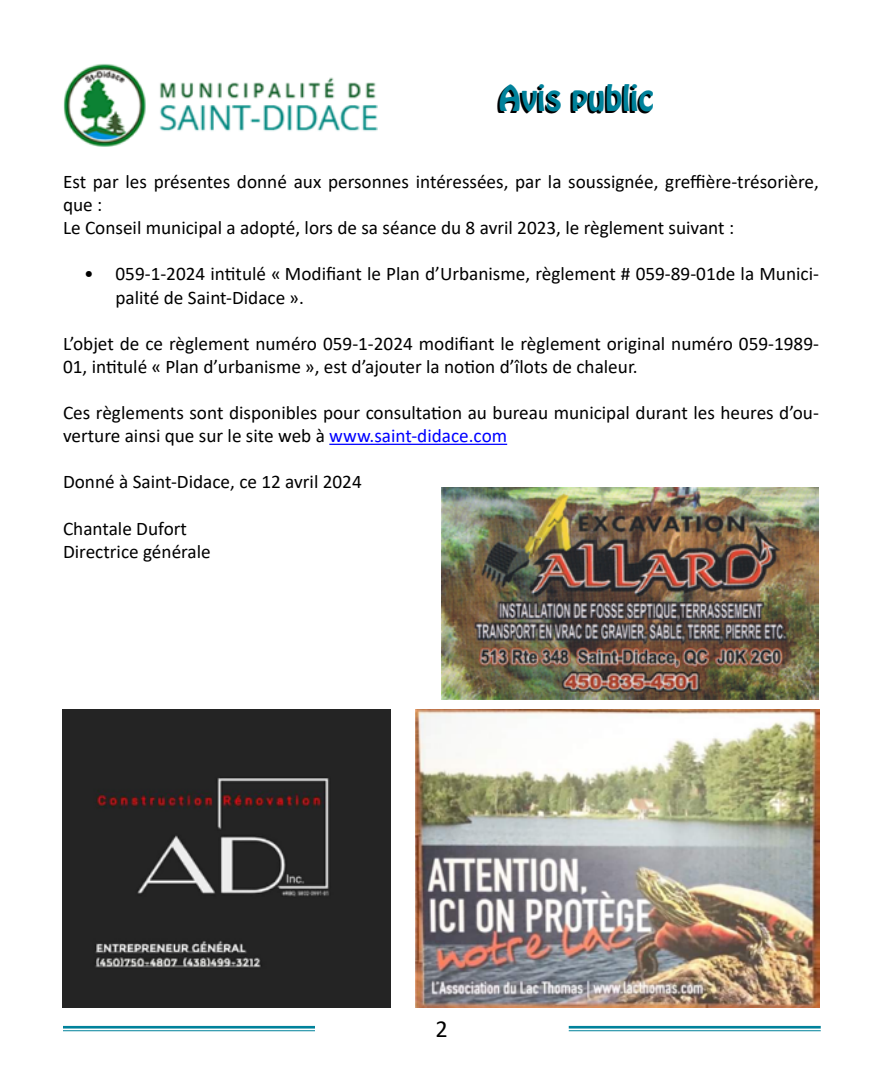
<style>
.page{position:relative;width:882px;height:1071px;background:#fff}
.page>*{position:absolute;margin:0;border:0;box-sizing:border-box;transform-origin:0 0}
.Titre{font:31.5px "Hobo Std";color:#00829b}
.t1{font:24.5px "Calibri";color:#000}
.Corps_de_texte_2{font:19.25px/23.1px "Calibri";color:#000}
.s1{color:#00f}
</style>
<div class="page">
<hr style="left:63px;top:1026px;width:252px;height:3px;background:#00829b">
<hr style="left:63px;top:1030px;width:252px;height:1px;background:#00829b">
<hr style="left:569px;top:1026px;width:252px;height:3px;background:#00829b">
<hr style="left:569px;top:1030px;width:252px;height:1px;background:#00829b">
<img style="left:63px;top:64px;width:315px;height:83px">
<hr style="left:329px;top:444px;width:178px;height:1px;background:#00f">
<img style="left:63px;top:710px;width:327px;height:297px">
<img style="left:415px;top:710px;width:404px;height:297px">
<img style="left:441px;top:488px;width:378px;height:212px">
<p class="Titre" style="left:499px;top:76px;width:157px">Avis public</p>
<p class="Corps_de_texte_2" style="left:63px;top:170px;width:758px">Est par les présentes donné aux personnes intéressées, par la soussignée, greffière-trésorière, que :</p>
<p class="Corps_de_texte_2" style="left:63px;top:216px;width:673px">Le Conseil municipal a adopté, lors de sa séance du 8 avril 2023, le règlement suivant :</p>
<p class="Corps_de_texte_2" style="left:116px;top:262px;width:705px;text-indent:-32px">• 059-1-2024 intitulé « Modifiant le Plan d’Urbanisme, règlement # 059-89-01de la Munici&shy;palité de Saint-Didace ».</p>
<p class="Corps_de_texte_2" style="left:63px;top:331px;width:758px">L’objet de ce règlement numéro 059-1-2024 modifiant le règlement original numéro 059-1989-<br>01, intitulé « Plan d’urbanisme », est d’ajouter la notion d’îlots de chaleur.</p>
<p class="Corps_de_texte_2" style="left:63px;top:401px;width:757px">Ces règlements sont disponibles pour consultation au bureau municipal durant les heures d’ou&shy;verture ainsi que sur le site web à <span class="s1">www.saint-didace.com</span></p>
<p class="Corps_de_texte_2" style="left:63px;top:470px;width:300px">Donné à Saint-Didace, ce 12 avril 2024</p>
<p class="Corps_de_texte_2" style="left:63px;top:516px;width:126px">Chantale Dufort</p>
<p class="Corps_de_texte_2" style="left:63px;top:539px;width:149px">Directrice générale</p>
<p class="t1" style="left:436px;top:1012px;width:14px">2</p>
</div>
